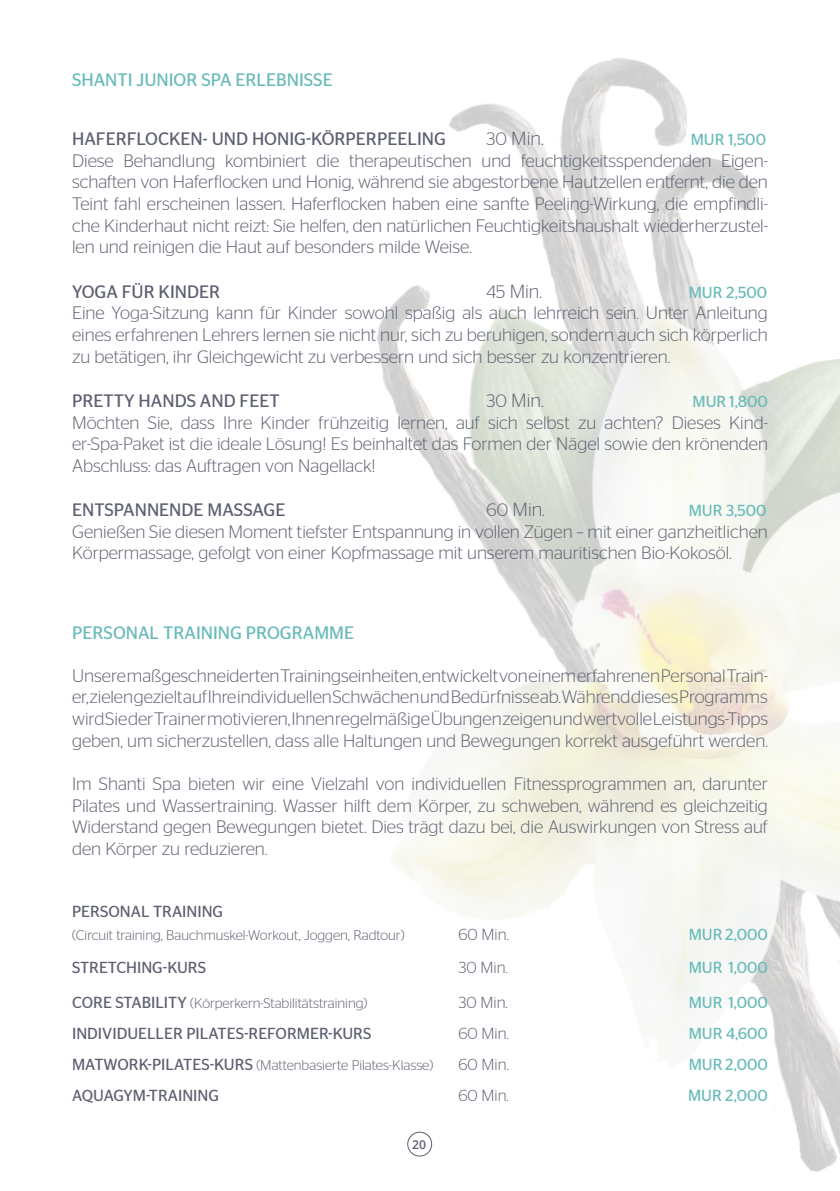
<style>
.page{position:relative;width:840px;height:1191px;background:#fff}
.page>*{position:absolute;margin:0;border:0;box-sizing:border-box;transform-origin:0 0}
.t1{font:300 19px "Stag Sans";color:#5d6070}
.t2{font:300 18px/21.6px "Stag Sans";color:#5d6070;text-align:justify}
.t3{font:18px "Stag Sans";color:#5d6070}
.t4{font:18px "Stag Sans";color:#68bbb9}
.t5{font:16px "Stag Sans";color:#5d6070}
.t6{font:16px "Stag Sans";color:#68bbb9}
.t7{font:300 16px "Stag Sans";color:#5d6070}
.t8{font:300 14px "Stag Sans";color:#5d6070}
.t9{font:600 12.2px "Open Sans";color:#5d6070}
.s1{font-size:18px}
.s2{font-weight:400;font-size:16px}
</style>
<div class="page">
<img style="left:377px;top:58px;width:462px;height:1114px">
<div style="left:407px;top:1131px;width:25px;height:25px;border:1px solid #5d6070;border-radius:50%"></div>
<p class="t4" style="left:72px;top:70px;width:262px">SHANTI JUNIOR SPA ERLEBNISSE</p>
<p class="t3" style="left:72px;top:129px;width:375px">HAFERFLOCKEN- UND HONIG-KÖRPERPEELING</p>
<p class="t1" style="left:486px;top:128px;width:59px"><span class="s1">30</span> Min.</p>
<p class="t6" style="left:690px;top:131px;width:77px">MUR 1,500</p>
<p class="t2" style="left:72px;top:149px;width:697px">Diese Behandlung kombiniert die therapeutischen und feuchtigkeitsspendenden Eigen&shy;schaften von Haferflocken und Honig, während sie abgestorbene Hautzellen entfernt, die den Teint fahl erscheinen lassen. Haferflocken haben eine sanfte Peeling-Wirkung, die empfindli&shy;che Kinderhaut nicht reizt: Sie helfen, den natürlichen Feuchtigkeitshaushalt wiederherzustel&shy;len und reinigen die Haut auf besonders milde Weise.</p>
<p class="t3" style="left:72px;top:281px;width:149px">YOGA FÜR KINDER</p>
<p class="t1" style="left:486px;top:281px;width:57px"><span class="s1">45</span> Min.</p>
<p class="t6" style="left:688px;top:283px;width:80px">MUR 2,500</p>
<p class="t2" style="left:72px;top:302px;width:697px">Eine Yoga-Sitzung kann für Kinder sowohl spaßig als auch lehrreich sein. Unter Anleitung eines erfahrenen Lehrers lernen sie nicht nur, sich zu beruhigen, sondern auch sich körperlich zu betätigen, ihr Gleichgewicht zu verbessern und sich besser zu konzentrieren.</p>
<p class="t3" style="left:72px;top:390px;width:209px">PRETTY HANDS AND FEET</p>
<p class="t1" style="left:486px;top:390px;width:59px"><span class="s1">30</span> Min.</p>
<p class="t6" style="left:692px;top:392px;width:77px">MUR 1,800</p>
<p class="t2" style="left:72px;top:411px;width:697px">Möchten Sie, dass Ihre Kinder frühzeitig lernen, auf sich selbst zu achten? Dieses Kind&shy;er-Spa-Paket ist die ideale Lösung! Es beinhaltet das Formen der Nägel sowie den krönenden Abschluss: das Auftragen von Nagellack!</p>
<p class="t3" style="left:72px;top:500px;width:215px">ENTSPANNENDE MASSAGE</p>
<p class="t1" style="left:486px;top:499px;width:60px"><span class="s1">60</span> Min.</p>
<p class="t6" style="left:688px;top:501px;width:79px">MUR 3,500</p>
<p class="t2" style="left:72px;top:520px;width:696px">Genießen Sie diesen Moment tiefster Entspannung in vollen Zügen – mit einer ganzheitlichen<br>Körpermassage, gefolgt von einer Kopfmassage mit unserem mauritischen Bio-Kokosöl.</p>
<p class="t4" style="left:72px;top:622px;width:283px">PERSONAL TRAINING PROGRAMME</p>
<p class="t2" style="left:72px;top:664px;width:697px">Unsere maßgeschneiderten Trainingseinheiten, entwickelt von einem erfahrenen Personal Train&shy;er, zielen gezielt auf Ihre individuellen Schwächen und Bedürfnisse ab. Während dieses Programms wird Sie der Trainer motivieren, Ihnen regelmäßige Übungen zeigen und wertvolle Leistungs-Tipps geben, um sicherzustellen, dass alle Haltungen und Bewegungen korrekt ausgeführt werden.</p>
<p class="t2" style="left:72px;top:772px;width:697px">Im Shanti Spa bieten wir eine Vielzahl von individuellen Fitnessprogrammen an, darunter Pilates und Wassertraining. Wasser hilft dem Körper, zu schweben, während es gleichzeitig Widerstand gegen Bewegungen bietet. Dies trägt dazu bei, die Auswirkungen von Stress auf den Körper zu reduzieren.</p>
<p class="t5" style="left:72px;top:902px;width:152px">PERSONAL TRAINING</p>
<p class="t8" style="left:72px;top:927px;width:334px">(Circuit training, Bauchmuskel-Workout, Joggen, Radtour)</p>
<p class="t7" style="left:458px;top:925px;width:52px">60 Min.</p>
<p class="t6" style="left:688px;top:925px;width:81px">MUR 2,000</p>
<p class="t5" style="left:72px;top:958px;width:135px">STRETCHING-KURS</p>
<p class="t7" style="left:458px;top:958px;width:51px">30 Min.</p>
<p class="t6" style="left:688px;top:958px;width:81px">MUR 1,000</p>
<p class="t8" style="left:72px;top:995px;width:297px"><span class="s2">CORE STABILITY</span> (Körperkern-Stabilitätstraining)</p>
<p class="t7" style="left:458px;top:993px;width:51px">30 Min.</p>
<p class="t6" style="left:688px;top:993px;width:81px">MUR 1,000</p>
<p class="t5" style="left:72px;top:1024px;width:301px">INDIVIDUELLER PILATES-REFORMER-KURS</p>
<p class="t7" style="left:458px;top:1024px;width:52px">60 Min.</p>
<p class="t6" style="left:688px;top:1024px;width:80px">MUR 4,600</p>
<p class="t8" style="left:72px;top:1057px;width:362px"><span class="s2">MATWORK-PILATES-KURS</span> (Mattenbasierte Pilates-Klasse)</p>
<p class="t7" style="left:458px;top:1055px;width:52px">60 Min.</p>
<p class="t6" style="left:688px;top:1055px;width:81px">MUR 2,000</p>
<p class="t5" style="left:72px;top:1086px;width:148px">AQUAGYM-TRAINING</p>
<p class="t7" style="left:458px;top:1086px;width:52px">60 Min.</p>
<p class="t6" style="left:687px;top:1086px;width:81px">MUR 2,000</p>
<p class="t9" style="left:412px;top:1136px;width:15px">20</p>
</div>
